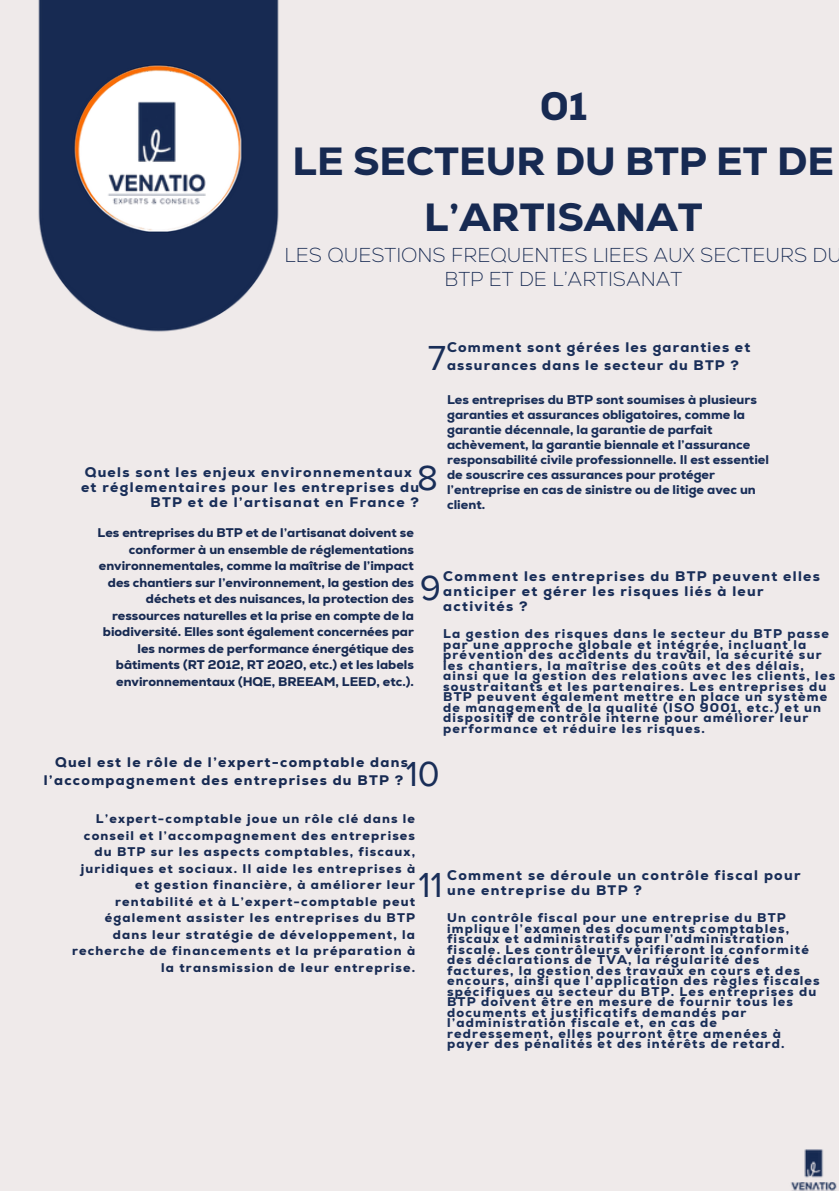
<style>
.page{position:relative;width:839px;height:1191px;background:#fff}
.page>*{position:absolute;margin:0;border:0;box-sizing:border-box;transform-origin:0 0}
.t1{font:800 40px/55.6px "Nexa";color:#172a52;text-align:center}
.t2{font:35.8px "Proxima Nova";color:#192e58}
.t3{font:200 20px/24px "Nexa";color:#172a52;text-align:center}
.t4{font:800 14.2px/15px "Nexa";letter-spacing:.09em;color:#192e58}
.t5{font:800 14.2px "Nexa";letter-spacing:.09em;color:#172a52}
.t6{font:800 12.8px/10.4px "Nexa";letter-spacing:.09em;color:#192e58}
.t7{font:800 12.8px/16.4px "Nexa";color:#172a52;text-align:right}
.t8{font:800 12.8px/16.4px "Nexa";letter-spacing:.09em;color:#172a52;text-align:right}
.t9{font:800 12.8px/15px "Nexa";color:#192e58}
</style>
<div class="page">
<div style="left:0;top:0;width:838px;height:1191px;background:#efeaea"></div>
<img style="left:38px;top:0;width:241px;height:332px">
<img style="left:65px;top:56px;width:185px;height:184px">
<img style="left:791px;top:1149px;width:46px;height:41px">
<p class="t1" style="left:292px;top:78px;width:543px">01<br>LE SECTEUR DU BTP ET DE<br>L’ARTISANAT</p>
<p class="t3" style="left:284px;top:243px;width:559px">LES QUESTIONS FREQUENTES LIEES AUX SECTEURS DU<br>BTP ET DE L’ARTISANAT</p>
<p class="t4" style="left:447px;top:338px;width:305px;line-height:18px">Comment sont gérées les garanties et assurances dans le secteur du BTP ?</p>
<p class="t9" style="left:447px;top:392px;width:323px">Les entreprises du BTP sont soumises à plusieurs garanties et assurances obligatoires, comme la garantie décennale, la garantie de parfait achèvement, la garantie biennale et l’assurance responsabilité civile professionnelle. Il est essentiel de souscrire ces assurances pour protéger l’entreprise en cas de sinistre ou de litige avec un client.</p>
<p class="t2" style="left:427px;top:337px;width:20px">7</p>
<p class="t2" style="left:417px;top:457px;width:22px">8</p>
<p class="t4" style="left:85px;top:464px;width:328px">Quels sont les enjeux environnementaux</p>
<p class="t4" style="left:81px;top:479px;width:339px;text-align:right">et réglementaires pour les entreprises du<br>BTP et de l’artisanat en France ?</p>
<p class="t7" style="left:98px;top:525px;width:318px">Les entreprises du BTP et de l’artisanat doivent se conformer à un ensemble de réglementations environnementales, comme la maîtrise de l’impact des chantiers sur l’environnement, la gestion des déchets et des nuisances, la protection des ressources naturelles et la prise en compte de la biodiversité. Elles sont également concernées par les normes de performance énergétique des bâtiments (RT 2012, RT 2020, etc.) et les labels environnementaux (HQE, BREEAM, LEED, etc.).</p>
<p class="t4" style="left:443px;top:569px;width:378px">Comment les entreprises du BTP peuvent elles anticiper et gérer les risques liés à leur activités ?</p>
<p class="t6" style="left:443px;top:629px;width:393px">La gestion des risques dans le secteur du BTP passe par une approche globale et intégrée, incluant la prévention des accidents du travail, la sécurité sur les chantiers, la maîtrise des coûts et des délais, ainsi que la gestion des relations avec les clients, les soustraitants et les partenaires. Les entreprises du BTP peuvent également mettre en place un système de management de la qualité (ISO 9001, etc.) et un dispositif de contrôle interne pour améliorer leur performance et réduire les risques.</p>
<p class="t2" style="left:420px;top:567px;width:23px">9</p>
<p class="t5" style="left:55px;top:753px;width:354px">Quel est le rôle de l’expert-comptable dans</p>
<p class="t5" style="left:44px;top:771px;width:361px">l’accompagnement des entreprises du BTP ?</p>
<p class="t2" style="left:405px;top:753px;width:36px">10</p>
<p class="t8" style="left:72px;top:811px;width:344px">L’expert-comptable joue un rôle clé dans le conseil et l’accompagnement des entreprises du BTP sur les aspects comptables, fiscaux, juridiques et sociaux. Il aide les entreprises à et gestion financière, à améliorer leur rentabilité et à L’expert-comptable peut également assister les entreprises du BTP dans leur stratégie de développement, la recherche de financements et la préparation à la transmission de leur entreprise.</p>
<p class="t4" style="left:447px;top:868px;width:355px">Comment se déroule un contrôle fiscal pour une entreprise du BTP ?</p>
<p class="t6" style="left:447px;top:913px;width:374px">Un contrôle fiscal pour une entreprise du BTP implique l’examen des documents comptables, fiscaux et administratifs par l’administration fiscale. Les contrôleurs vérifieront la conformité des déclarations de TVA, la régularité des factures, la gestion des travaux en cours et des encours, ainsi que l’application des règles fiscales spécifiques au secteur du BTP. Les entreprises du BTP doivent être en mesure de fournir tous les documents et justificatifs demandés par l’administration fiscale et, en cas de redressement, elles pourront être amenées à payer des pénalités et des intérêts de retard.</p>
<p class="t2" style="left:418px;top:864px;width:26px">11</p>
</div>
